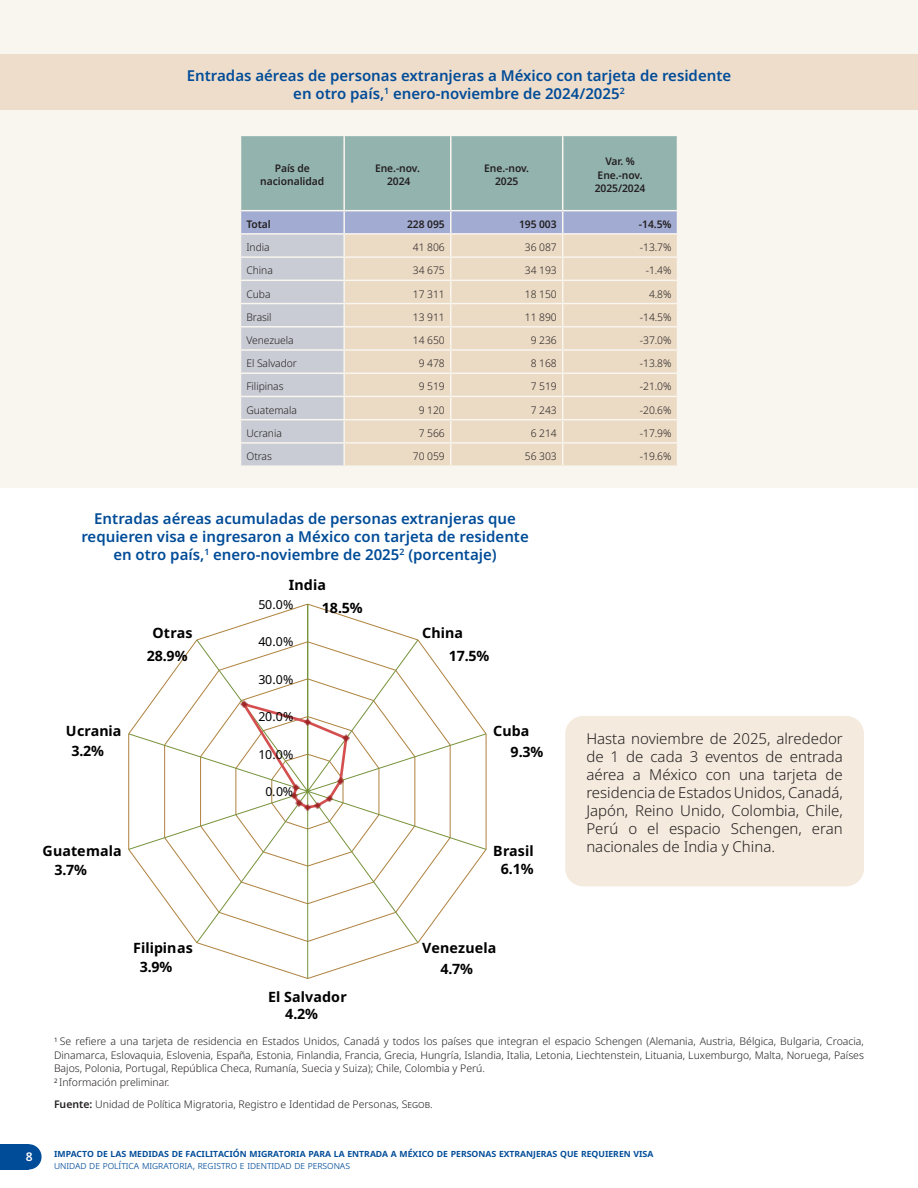
<style>
.page{position:relative;width:918px;height:1188px;background:#fff}
.page>*{position:absolute;margin:0;border:0;box-sizing:border-box;transform-origin:0 0}
.TablasTitulo{font:600 15px/18px "Noto Sans";color:#014c98;text-align:center}
.TGeneral{font:300 15px/18px "Noto Sans";color:#231f20;text-align:justify}
.t1{font:700 14.25px "Noto Sans";letter-spacing:.005em;color:#000}
.t2{font:12.3px "Noto Sans";letter-spacing:-.02em;color:#000}
.t3{font:600 12px "Noto Sans";color:#fff}
.NotaSuperindice{font:300 10.5px/13.5px "Noto Sans";color:#231f20;text-align:justify}
.TablaDer{font:300 10.5px "Noto Sans";letter-spacing:-.005em;color:#231f20}
.t4{font:600 10.5px "Noto Sans";color:#014c98}
.TablaIzq{font:300 10.5px "Noto Sans";letter-spacing:-.005em;color:#231f20}
.Nota{font:300 10.5px "Noto Sans";color:#231f20}
.TablaT1{font:600 10.5px/13.5px "Noto Sans";letter-spacing:-.005em;color:#231f20;text-align:center}
.t5{font:300 10.5px "Noto Sans";color:#014c98}
.NotaSuperindicePost{font:300 10.5px "Noto Sans";color:#231f20}
.TablaDer-2{font:600 10.5px "Noto Sans";letter-spacing:-.005em;color:#231f20}
.TablaT2{font:600 10.5px "Noto Sans";letter-spacing:-.005em;color:#231f20}
.s1{font-weight:600}
</style>
<div class="page">
<div style="left:0;top:0;width:918px;height:488px;background:#f9f5ef"></div>
<div style="left:0;top:54px;width:918px;height:55px;background:#eeddcb"></div>
<div style="left:565px;top:716px;width:299px;height:170px;background:#f4eade;border-radius:18px"></div>
<div style="left:16px;top:1144px;width:26px;height:26px;background:#014c98;border-radius:50%"></div>
<div style="left:0;top:1144px;width:29px;height:26px;background:#014c98"></div>
<svg style="left:240px;top:135px;width:438px;height:330px;background:#cfcec6"></svg>
<svg style="left:128px;top:603px;width:359px;height:376px"></svg>
<svg style="left:239px;top:699px;width:112px;height:114px"></svg>
<p class="TablasTitulo" style="left:187px;top:67px;width:546px">Entradas aéreas de personas extranjeras a México con tarjeta de residente en otro país,<sup>1</sup> enero-noviembre de 2024/2025<sup>2</sup></p>
<p class="TablaT1" style="left:260px;top:162px;width:66px">País de nacionalidad</p>
<p class="TablaT1" style="left:375px;top:162px;width:46px">Ene.-nov.<br>2024</p>
<p class="TablaT1" style="left:484px;top:162px;width:46px">Ene.-nov.<br>2025</p>
<p class="TablaT1" style="left:595px;top:155px;width:52px">Var. %<br>Ene.-nov.<br>2025/2024</p>
<p class="TablaT2" style="left:246px;top:217px;width:26px">Total</p>
<p class="TablaDer-2" style="left:407px;top:217px;width:39px">228 095</p>
<p class="TablaDer-2" style="left:519px;top:217px;width:39px">195 003</p>
<p class="TablaDer-2" style="left:639px;top:217px;width:34px">-14.5%</p>
<p class="TablaIzq" style="left:246px;top:240px;width:25px">India</p>
<p class="TablaDer" style="left:413px;top:240px;width:33px">41 806</p>
<p class="TablaDer" style="left:525px;top:240px;width:33px">36 087</p>
<p class="TablaDer" style="left:640px;top:240px;width:33px">-13.7%</p>
<p class="TablaIzq" style="left:246px;top:263px;width:28px">China</p>
<p class="TablaDer" style="left:413px;top:263px;width:33px">34 675</p>
<p class="TablaDer" style="left:525px;top:263px;width:33px">34 193</p>
<p class="TablaDer" style="left:646px;top:263px;width:27px">-1.4%</p>
<p class="TablaIzq" style="left:246px;top:286px;width:26px">Cuba</p>
<p class="TablaDer" style="left:413px;top:286px;width:33px">17 311</p>
<p class="TablaDer" style="left:525px;top:286px;width:33px">18 150</p>
<p class="TablaDer" style="left:649px;top:286px;width:24px">4.8%</p>
<p class="TablaIzq" style="left:246px;top:310px;width:27px">Brasil</p>
<p class="TablaDer" style="left:413px;top:310px;width:33px">13 911</p>
<p class="TablaDer" style="left:525px;top:310px;width:33px">11 890</p>
<p class="TablaDer" style="left:640px;top:310px;width:33px">-14.5%</p>
<p class="TablaIzq" style="left:246px;top:333px;width:49px">Venezuela</p>
<p class="TablaDer" style="left:413px;top:333px;width:33px">14 650</p>
<p class="TablaDer" style="left:531px;top:333px;width:27px">9 236</p>
<p class="TablaDer" style="left:640px;top:333px;width:33px">-37.0%</p>
<p class="TablaIzq" style="left:246px;top:356px;width:52px">El Salvador</p>
<p class="TablaDer" style="left:419px;top:356px;width:27px">9 478</p>
<p class="TablaDer" style="left:531px;top:356px;width:27px">8 168</p>
<p class="TablaDer" style="left:640px;top:356px;width:33px">-13.8%</p>
<p class="TablaIzq" style="left:246px;top:379px;width:39px">Filipinas</p>
<p class="TablaDer" style="left:419px;top:379px;width:27px">9 519</p>
<p class="TablaDer" style="left:531px;top:379px;width:27px">7 519</p>
<p class="TablaDer" style="left:640px;top:379px;width:33px">-21.0%</p>
<p class="TablaIzq" style="left:246px;top:403px;width:52px">Guatemala</p>
<p class="TablaDer" style="left:419px;top:403px;width:27px">9 120</p>
<p class="TablaDer" style="left:531px;top:403px;width:27px">7 243</p>
<p class="TablaDer" style="left:640px;top:403px;width:33px">-20.6%</p>
<p class="TablaIzq" style="left:246px;top:426px;width:37px">Ucrania</p>
<p class="TablaDer" style="left:419px;top:426px;width:27px">7 566</p>
<p class="TablaDer" style="left:531px;top:426px;width:27px">6 214</p>
<p class="TablaDer" style="left:640px;top:426px;width:33px">-17.9%</p>
<p class="TablaIzq" style="left:246px;top:449px;width:27px">Otras</p>
<p class="TablaDer" style="left:413px;top:449px;width:33px">70 059</p>
<p class="TablaDer" style="left:525px;top:449px;width:33px">56 303</p>
<p class="TablaDer" style="left:640px;top:449px;width:33px">-19.6%</p>
<p class="TablasTitulo" style="left:81px;top:510px;width:449px">Entradas aéreas acumuladas de personas extranjeras que requieren visa e ingresaron a México con tarjeta de residente en otro país,<sup>1</sup> enero-noviembre de 2025<sup>2</sup> (porcentaje)</p>
<p class="t1" style="left:289px;top:577px;width:39px">India</p>
<p class="t2" style="left:258px;top:597px;width:37px">50.0%</p>
<p class="t1" style="left:322px;top:600px;width:42px">18.5%</p>
<p class="t1" style="left:153px;top:625px;width:41px">Otras</p>
<p class="t2" style="left:258px;top:635px;width:37px">40.0%</p>
<p class="t1" style="left:422px;top:625px;width:42px">China</p>
<p class="t1" style="left:147px;top:648px;width:42px">28.9%</p>
<p class="t1" style="left:449px;top:648px;width:42px">17.5%</p>
<p class="t2" style="left:258px;top:672px;width:37px">30.0%</p>
<p class="t2" style="left:258px;top:710px;width:37px">20.0%</p>
<p class="t1" style="left:66px;top:722px;width:57px">Ucrania</p>
<p class="t1" style="left:71px;top:743px;width:34px">3.2%</p>
<p class="t1" style="left:43px;top:843px;width:81px">Guatemala</p>
<p class="t2" style="left:258px;top:747px;width:37px">10.0%</p>
<p class="t2" style="left:265px;top:785px;width:29px">0.0%</p>
<p class="t1" style="left:493px;top:722px;width:38px">Cuba</p>
<p class="t1" style="left:511px;top:744px;width:34px">9.3%</p>
<p class="t1" style="left:493px;top:843px;width:42px">Brasil</p>
<p class="TGeneral" style="left:586px;top:730px;width:258px">Hasta noviembre de 2025, alrededor de 1 de cada 3 eventos de entrada aérea a México con una tarjeta de residencia de Estados Unidos, Canadá, Japón, Reino Unido, Colombia, Chile, Perú o el espacio Schengen, eran nacionales de India y China.</p>
<p class="t1" style="left:54px;top:862px;width:34px">3.7%</p>
<p class="t1" style="left:501px;top:861px;width:34px">6.1%</p>
<p class="t3" style="left:26px;top:1148px;width:8px">8</p>
<p class="t1" style="left:133px;top:940px;width:61px">Filipinas</p>
<p class="t1" style="left:140px;top:959px;width:34px">3.9%</p>
<p class="t1" style="left:268px;top:988px;width:80px">El Salvador</p>
<p class="t1" style="left:285px;top:1006px;width:34px">4.2%</p>
<p class="t1" style="left:422px;top:940px;width:76px">Venezuela</p>
<p class="t1" style="left:440px;top:961px;width:34px">4.7%</p>
<p class="NotaSuperindice" style="left:54px;top:1035px;width:812px"><sup>1</sup> Se refiere a una tarjeta de residencia en Estados Unidos, Canadá y todos los países que integran el espacio Schengen (Alemania, Austria, Bélgica, Bulgaria, Croacia, Dinamarca, Eslovaquia, Eslovenia, España, Estonia, Finlandia, Francia, Grecia, Hungría, Islandia, Italia, Letonia, Liechtenstein, Lituania, Luxemburgo, Malta, Noruega, Países Bajos, Polonia, Portugal, República Checa, Rumanía, Suecia y Suiza); Chile, Colombia y Perú.</p>
<p class="NotaSuperindicePost" style="left:54px;top:1075px;width:117px"><sup>2</sup> Información preliminar.</p>
<p class="Nota" style="left:54px;top:1097px;width:380px"><span class="s1">Fuente:</span> Unidad de Política Migratoria, Registro e Identidad de Personas, Segob.</p>
<p class="t4" style="left:54px;top:1145px;width:601px">Impacto de las medidas de facilitación migratoria para la entrada a México de personas extranjeras que requieren visa</p>
<p class="t5" style="left:54px;top:1158px;width:297px">Unidad de Política Migratoria, Registro e Identidad de Personas</p>
</div>
